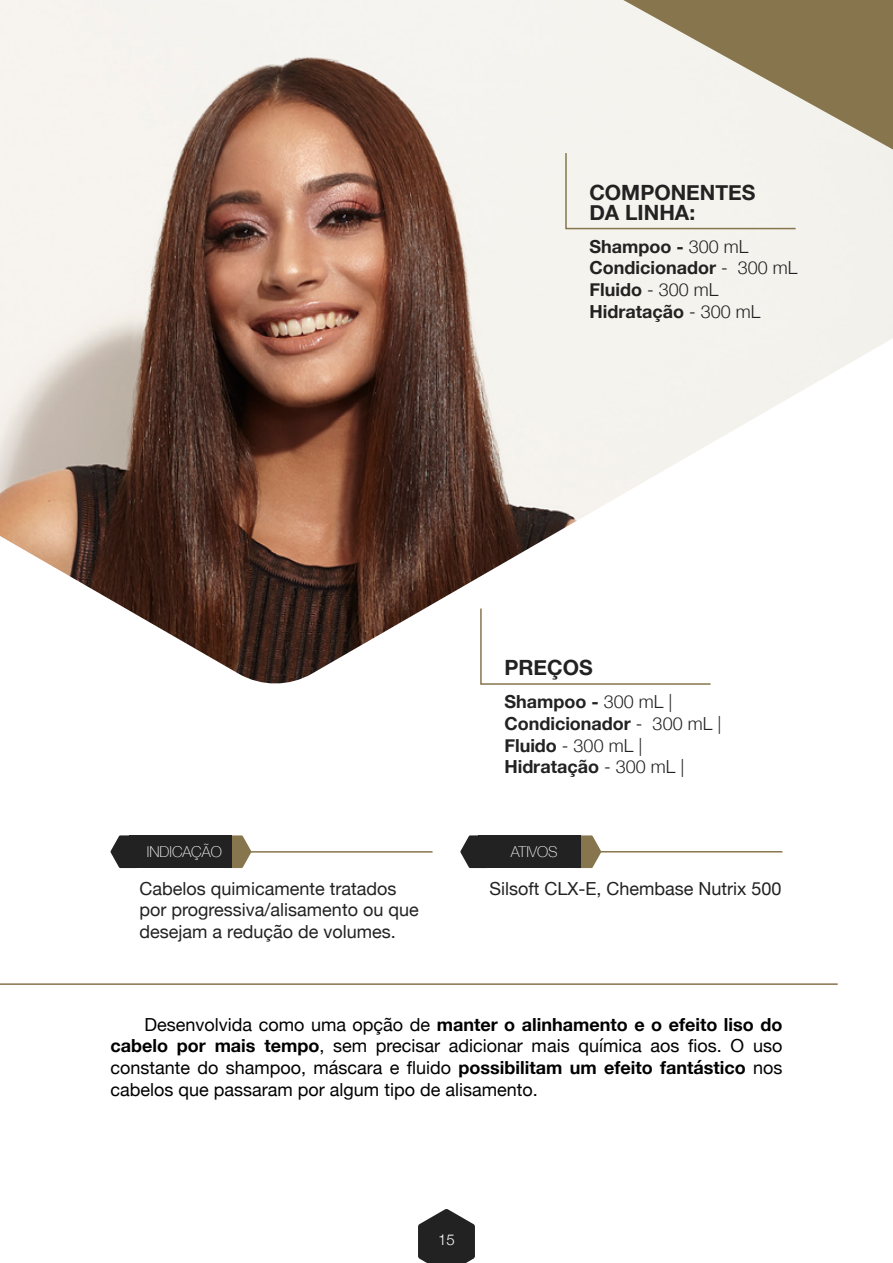
<style>
.page{position:relative;width:893px;height:1263px;background:#fff}
.page>*{position:absolute;margin:0;border:0;box-sizing:border-box;transform-origin:0 0}
.t1{font:700 21px/19.5px "Helvetica Neue";color:#212221}
.t2{font:18px/21.6px "Helvetica Neue";color:#000;text-align:justify}
.t3{font:700 18px/21.6px "Helvetica Neue";color:#212221}
.t4{font:18px/21.6px "Helvetica Neue";color:#212221}
.t5{font:100 15px "Helvetica Neue";color:#fff}
.t6{font:300 15px "Helvetica Neue";color:#fff}
.s1{font-weight:300}
.s2{font-weight:700}
</style>
<div class="page">
<svg style="left:418px;top:1209px;width:57px;height:54px;background:#444544"></svg>
<svg style="left:231px;top:835px;width:20px;height:33px"></svg>
<svg style="left:110px;top:835px;width:19px;height:33px"></svg>
<div style="left:129px;top:835px;width:102px;height:33px;background:#212221"></div>
<hr style="left:233px;top:851px;width:200px;height:2px;background:#87764d">
<svg style="left:581px;top:835px;width:20px;height:33px"></svg>
<svg style="left:460px;top:835px;width:18px;height:33px"></svg>
<div style="left:478px;top:835px;width:103px;height:33px;background:#212221"></div>
<hr style="left:583px;top:851px;width:199px;height:1px;background:#87764d">
<img style="left:0;top:0;width:893px;height:684px">
<hr style="left:0;top:983px;width:838px;height:2px;background:#87764d">
<svg style="left:604px;top:0;width:289px;height:172px;background:#c4bba6"></svg>
<div style="left:564px;top:152px;width:233px;height:78px;background:#f5f3ee"></div>
<svg style="left:479px;top:607px;width:233px;height:78px"></svg>
<p class="t1" style="left:589px;top:184px;width:168px">COMPONENTES<br>DA LINHA:</p>
<p class="t3" style="left:589px;top:236px;width:209px">Shampoo - <span class="s1">300 mL<br></span>Condicionador <span class="s1">- 300 mL<br></span>Fluido <span class="s1">- 300 mL<br></span>Hidratação <span class="s1">- 300 mL</span></p>
<p class="t1" style="left:504px;top:658px;width:90px">PREÇOS</p>
<p class="t3" style="left:504px;top:691px;width:218px">Shampoo - <span class="s1">300 mL |<br></span>Condicionador <span class="s1">- 300 mL |<br></span>Fluido <span class="s1">- 300 mL |<br></span>Hidratação <span class="s1">- 300 mL |</span></p>
<p class="t5" style="left:147px;top:840px;width:77px">INDICAÇÃO</p>
<p class="t5" style="left:511px;top:840px;width:48px">ATIVOS</p>
<p class="t4" style="left:140px;top:879px;width:258px">Cabelos quimicamente tratados</p>
<p class="t4" style="left:489px;top:879px;width:294px">Silsoft CLX-E, Chembase Nutrix 500</p>
<p class="t4" style="left:140px;top:900px;width:281px">por progressiva/alisamento ou que desejam a redução de volumes.</p>
<p class="t2" style="left:111px;top:1015px;width:673px;text-indent:34px">Desenvolvida como uma opção de <span class="s2">manter o alinhamento e o efeito liso do cabelo por mais tempo</span>, sem precisar adicionar mais química aos fios. O uso constante do shampoo, máscara e fluido <span class="s2">possibilitam um efeito fantástico</span> nos cabelos que passaram por algum tipo de alisamento.</p>
<p class="t6" style="left:438px;top:1227px;width:18px">15</p>
</div>
